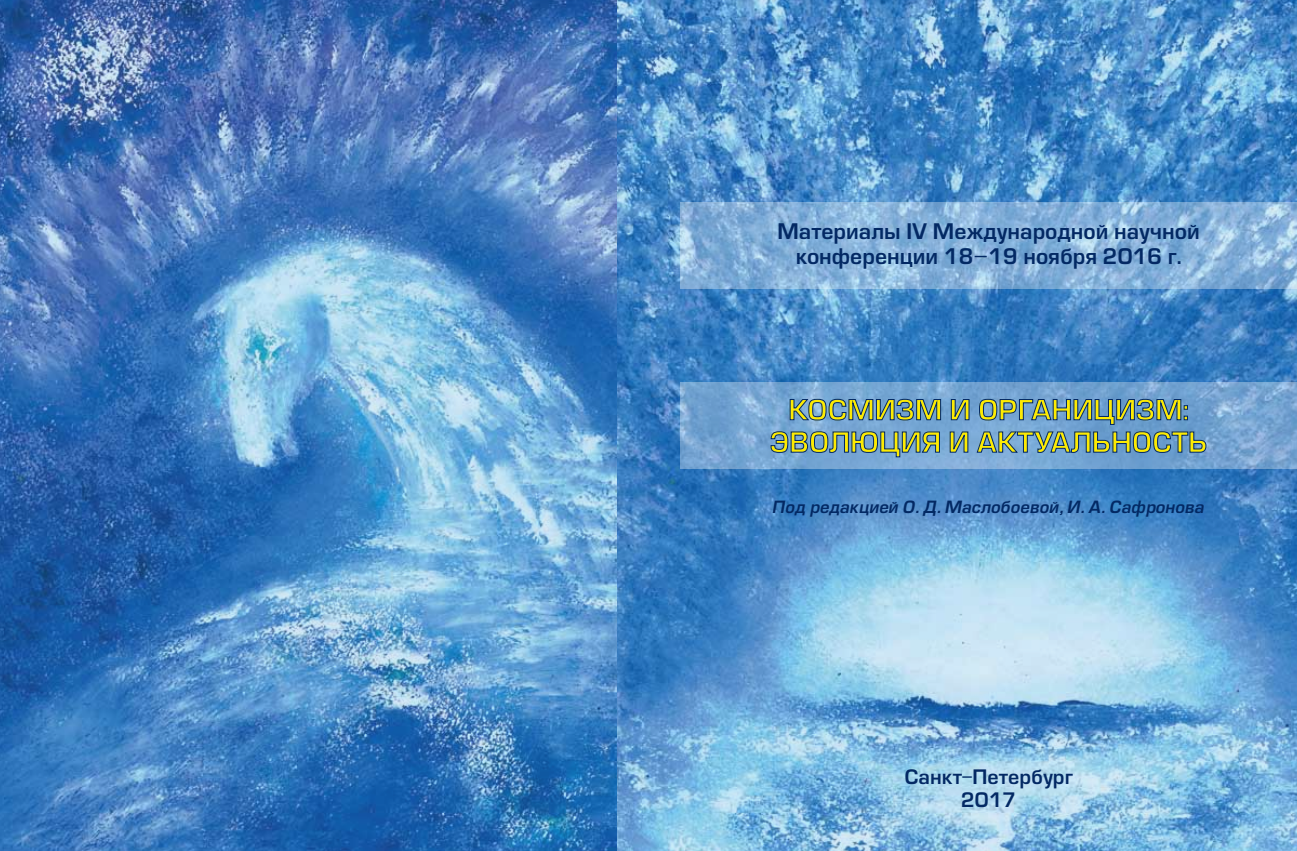
<style>
.page{position:relative;width:1297px;height:851px;background:#fff}
.page>*{position:absolute;margin:0;border:0;box-sizing:border-box;transform-origin:0 0}
.t1{font:27px/32.4px "Europe Demi C";color:#fdeb03;text-align:center}
.t2{font:21px/25.2px "Europe Demi C";color:#032964;text-align:center}
.t3{font:19.5px/23.4px "Europe Demi C";color:#032964;text-align:center}
.t4{font:italic 16.5px "Europe Demi C";color:#032964}
</style>
<div class="page">
<img style="left:0;top:0;width:1297px;height:850px">
<svg style="left:680px;top:382px;width:617px;height:86px;background:#77a5d3"></svg>
<svg style="left:680px;top:203px;width:617px;height:86px;background:#88b3db"></svg>
<svg style="left:790px;top:399px;width:151px;height:21px;background:#5886b6"></svg>
<svg style="left:951px;top:399px;width:18px;height:21px"></svg>
<svg style="left:979px;top:399px;width:209px;height:25px;background:#5785b7"></svg>
<svg style="left:771px;top:431px;width:169px;height:26px;background:#5d8bbb"></svg>
<svg style="left:950px;top:431px;width:18px;height:21px"></svg>
<svg style="left:977px;top:431px;width:229px;height:22px;background:#5786b7"></svg>
<p class="t2" style="left:777px;top:219px;width:424px">Материалы IV Международной научной конференции 18–19 ноября 2016 г.</p>
<p class="t1" style="left:770px;top:393px;width:439px">КОСМИЗМ И ОРГАНИЦИЗМ:<br>ЭВОЛЮЦИЯ И АКТУАЛЬНОСТЬ</p>
<p class="t4" style="left:773px;top:497px;width:433px">Под редакцией О. Д. Маслобоевой, И. А. Сафронова</p>
<p class="t3" style="left:904px;top:765px;width:170px">Санкт-Петербург<br>2017</p>
</div>
